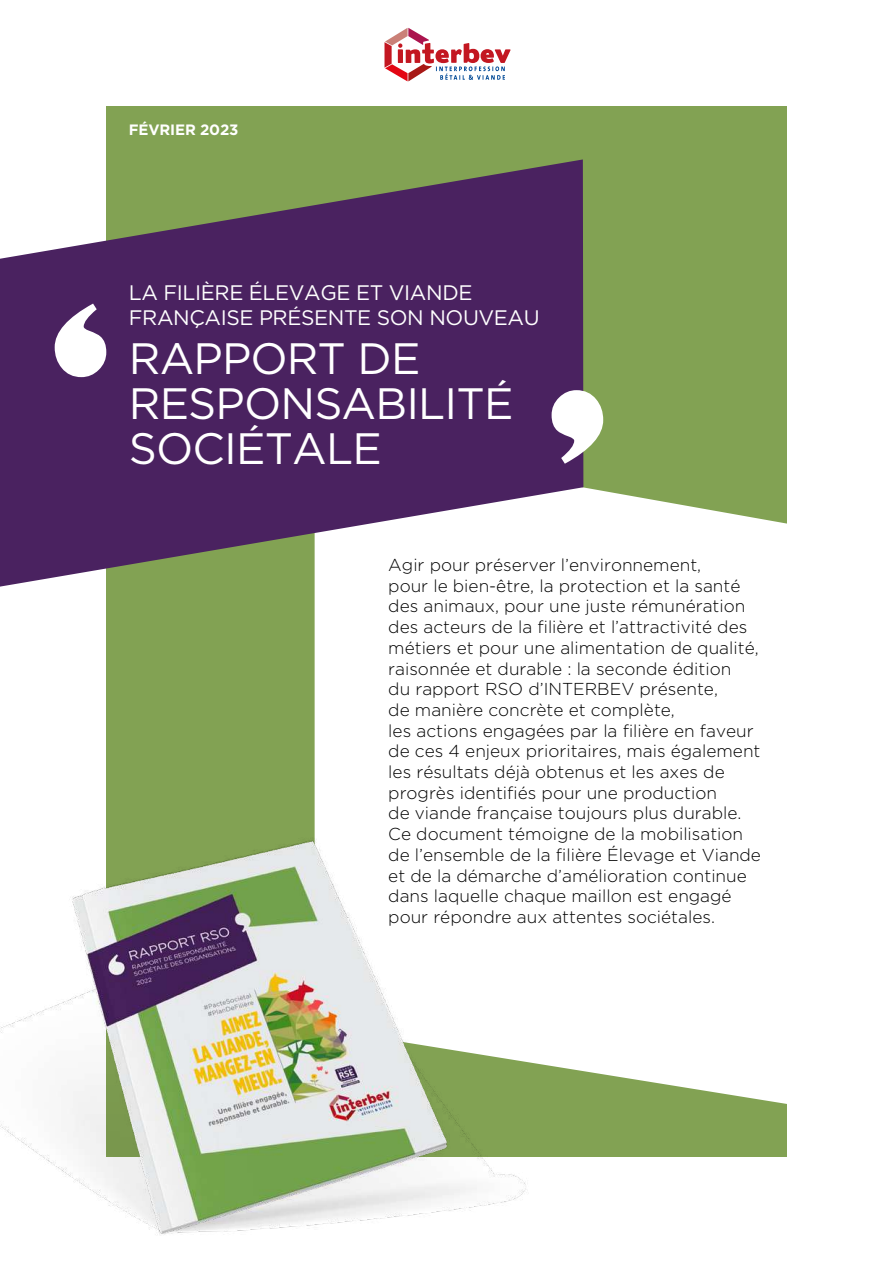
<style>
.page{position:relative;width:893px;height:1263px;background:#fff}
.page>*{position:absolute;margin:0;border:0;box-sizing:border-box;transform-origin:0 0}
.t1{font:43.95px/45px "Gotham";letter-spacing:-.02em;color:#fff}
.t2{font:21px/25.2px "Gotham";letter-spacing:-.02em;color:#fff}
.t3{font:300 17.25px/20.7px "Gotham";color:#000}
.t4{font:700 15px "Gotham";letter-spacing:-.01em;color:#fff}
</style>
<div class="page">
<div style="left:106px;top:106px;width:681px;height:1051px;background:#82a253"></div>
<div style="left:315px;top:464px;width:472px;height:640px;background:#fff"></div>
<svg style="left:0;top:159px;width:583px;height:428px;fill:#4a2260"></svg>
<svg style="left:55px;top:304px;width:51px;height:73px"></svg>
<svg style="left:552px;top:390px;width:51px;height:74px;background:#c5c2c3"></svg>
<svg style="left:384px;top:28px;width:127px;height:54px"></svg>
<img style="left:0;top:821px;width:566px;height:390px">
<img style="left:53px;top:833px;width:417px;height:402px">
<p class="t4" style="left:129px;top:120px;width:111px">FÉVRIER 2023</p>
<p class="t2" style="left:129px;top:279px;width:412px">LA FILIÈRE ÉLEVAGE ET VIANDE<br>FRANÇAISE PRÉSENTE SON NOUVEAU</p>
<h1 class="t1" style="left:129px;top:335px;width:386px">RAPPORT DE<br>RESPONSABILITÉ<br>SOCIÉTALE</h1>
<p class="t3" style="left:388px;top:554px;width:374px">Agir pour préserver l’environnement,<br>pour le bien-être, la protection et la santé des animaux, pour une juste rémunération des acteurs de la filière et l’attractivité des métiers et pour une alimentation de qualité, raisonnée et durable : la seconde édition<br>du rapport RSO d’INTERBEV présente,<br>de manière concrète et complète,<br>les actions engagées par la filière en faveur de ces 4 enjeux prioritaires, mais également les résultats déjà obtenus et les axes de progrès identifiés pour une production<br>de viande française toujours plus durable.<br>Ce document témoigne de la mobilisation de l’ensemble de la filière Élevage et Viande et de la démarche d’amélioration continue dans laquelle chaque maillon est engagé pour répondre aux attentes sociétales.</p>
</div>
